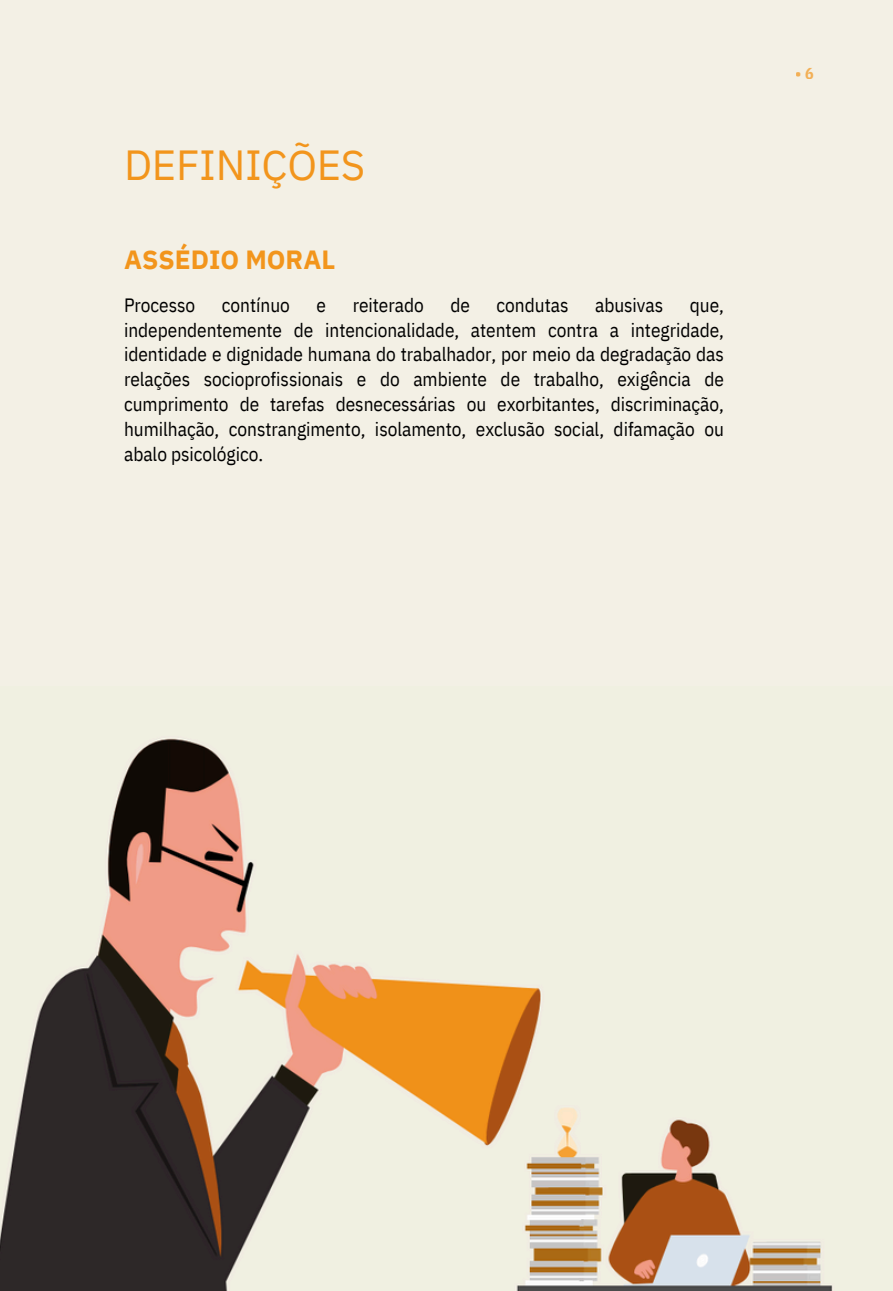
<style>
.page{position:relative;width:893px;height:1291px;background:#fff}
.page>*{position:absolute;margin:0;border:0;box-sizing:border-box;transform-origin:0 0}
.t1{font:42px "IBM Plex Sans";letter-spacing:-.01em;color:#f2951c}
.t2{font:700 26.25px "IBM Plex Sans";color:#f2951c}
.t3{font:19.25px/24.8px "IBM Plex Sans Cond";color:#000;text-align:justify}
.t4{font:700 15.75px "IBM Plex Sans Cond";color:#f29419}
</style>
<div class="page">
<div style="left:0;top:0;width:892px;height:1290px;background:#f3f0e5"></div>
<img style="left:0;top:738px;width:833px;height:552px">
<h2 class="t1" style="left:124px;top:137px;width:243px">DEFINIÇÕES</h2>
<h3 class="t2" style="left:124px;top:242px;width:213px">ASSÉDIO MORAL</h3>
<p class="t3" style="left:124px;top:292px;width:73px">Processo</p>
<p class="t3" style="left:222px;top:292px;width:69px">contínuo</p>
<p class="t3" style="left:316px;top:292px;width:11px">e</p>
<p class="t3" style="left:352px;top:292px;width:73px">reiterado</p>
<p class="t3" style="left:450px;top:292px;width:21px">de</p>
<p class="t3" style="left:496px;top:292px;width:73px">condutas</p>
<p class="t3" style="left:595px;top:292px;width:70px">abusivas</p>
<p class="t3" style="left:124px;top:292px;width:601px;text-indent:565px">que, independentemente de intencionalidade, atentem contra a integridade, identidade e dignidade humana do trabalhador, por meio da degradação das relações socioprofissionais e do ambiente de trabalho, exigência de cumprimento de tarefas desnecessárias ou exorbitantes, discriminação, humilhação, constrangimento, isolamento, exclusão social, difamação ou abalo psicológico.</p>
<p class="t4" style="left:795px;top:63px;width:19px">•6</p>
</div>
